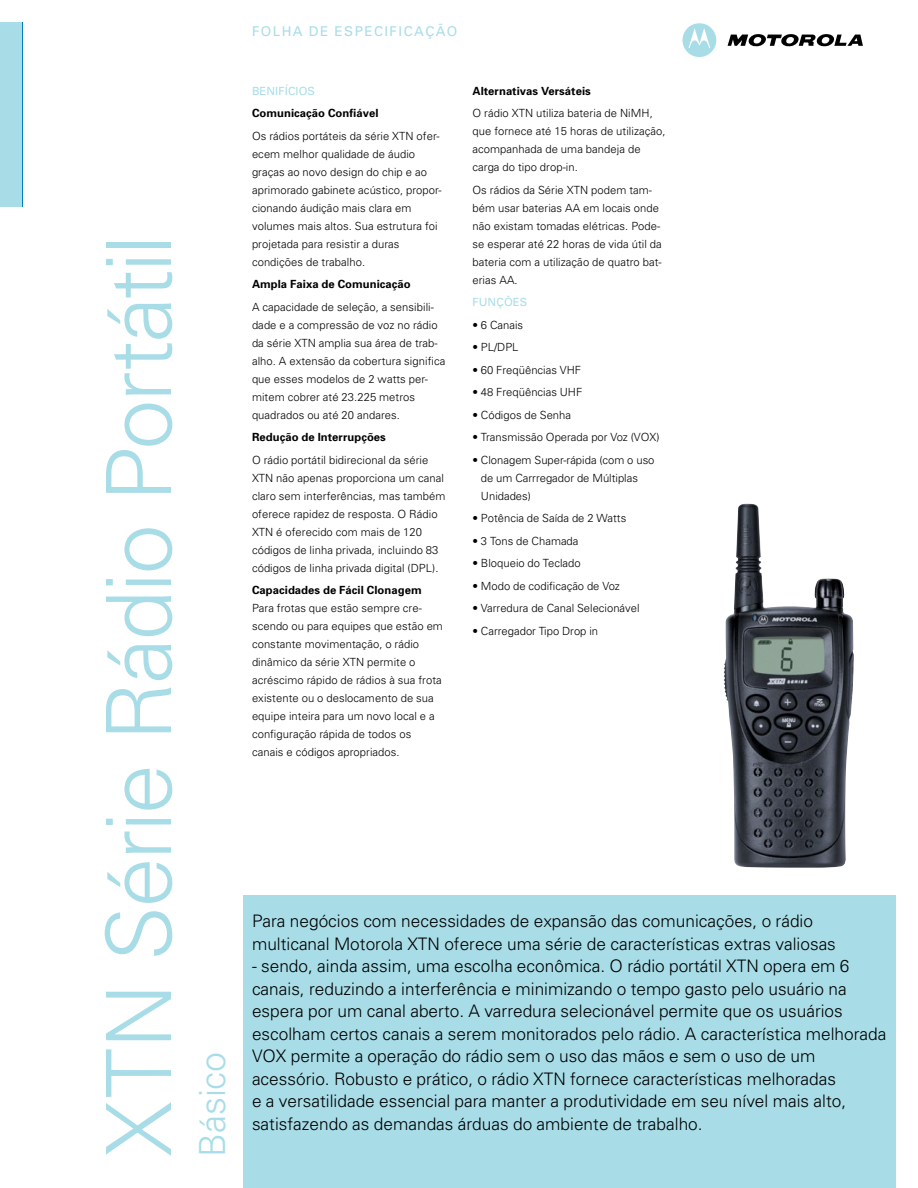
<style>
.page{position:relative;width:918px;height:1188px;background:#fff}
.page>*{position:absolute;margin:0;border:0;box-sizing:border-box;transform-origin:0 0}
.t1{font:300 90px "Univers";letter-spacing:-.02em;color:#a8dde8}
.t2{font:300 36px "Univers";letter-spacing:-.005em;color:#a8dde8}
.t3{font:300 17.25px/22.5px "Univers";color:#000}
.t4{font:13.5px "Univers";letter-spacing:.105em;color:#a8dde8}
.t5{font:300 11.25px/18px "Univers";letter-spacing:.005em;color:#000}
.t6{font:700 11.25px "Univers";letter-spacing:.005em;color:#000}
.t7{font:11.25px "Univers";letter-spacing:.005em;color:#a8dde8}
</style>
<div class="page">
<svg style="left:682px;top:23px;width:34px;height:34px"></svg>
<svg style="left:728px;top:34px;width:135px;height:13px"></svg>
<div style="left:243px;top:896px;width:653px;height:292px;background:#a8dde8"></div>
<div style="left:0;top:22px;width:23px;height:185px;background:#047cc1"></div>
<div style="left:0;top:22px;width:22px;height:185px;background:#a8dde8"></div>
<img style="left:724px;top:503px;width:130px;height:365px">
<h1 class="t1" style="left:85px;top:1156px;width:923px;rotate:-90deg">XTN Série Rádio Portátil</h1>
<p class="t4" style="left:252px;top:23px;width:207px">FOLHA DE ESPECIFICAÇÃO</p>
<p class="t7" style="left:252px;top:84px;width:65px">BENIFÍCIOS</p>
<p class="t6" style="left:252px;top:106px;width:128px">Comunicação Confiável</p>
<p class="t5" style="left:252px;top:126px;width:191px">Os rádios portáteis da série XTN ofer&shy;ecem melhor qualidade de áudio graças ao novo design do chip e ao aprimorado gabinete acústico, propor&shy;cionando áudição mais clara em volumes mais altos. Sua estrutura foi projetada para resistir a duras condições de trabalho.</p>
<p class="t6" style="left:252px;top:277px;width:160px">Ampla Faixa de Comunicação</p>
<p class="t5" style="left:252px;top:297px;width:195px">A capacidade de seleção, a sensibili&shy;dade e a compressão de voz no rádio da série XTN amplia sua área de trab&shy;alho. A extensão da cobertura significa que esses modelos de 2 watts per&shy;mitem cobrer até 23.225 metros quadrados ou até 20 andares.</p>
<p class="t6" style="left:252px;top:430px;width:135px">Redução de Interrupções</p>
<p class="t5" style="left:252px;top:450px;width:195px">O rádio portátil bidirecional da série XTN não apenas proporciona um canal claro sem interferências, mas também oferece rapidez de resposta. O Rádio XTN é oferecido com mais de 120 códigos de linha privada, incluindo 83 códigos de linha privada digital (DPL).</p>
<p class="t6" style="left:252px;top:583px;width:171px">Capacidades de Fácil Clonagem</p>
<p class="t5" style="left:252px;top:599px;width:192px">Para frotas que estão sempre cre&shy;scendo ou para equipes que estão em constante movimentação, o rádio dinâmico da série XTN permite o acréscimo rápido de rádios à sua frota existente ou o deslocamento de sua equipe inteira para um novo local e a configuração rápida de todos os canais e códigos apropriados.</p>
<p class="t6" style="left:472px;top:83px;width:120px">Alternativas Versáteis</p>
<p class="t5" style="left:472px;top:104px;width:195px">O rádio XTN utiliza bateria de NiMH, que fornece até 15 horas de utilização, acompanhada de uma bandeja de carga do tipo drop-in.</p>
<p class="t5" style="left:472px;top:180px;width:191px">Os rádios da Série XTN podem tam&shy;bém usar baterias AA em locais onde não existam tomadas elétricas. Pode&shy;se esperar até 22 horas de vida útil da bateria com a utilização de quatro bat&shy;erias AA.</p>
<p class="t7" style="left:472px;top:295px;width:56px">FUNÇÕES</p>
<p class="t5" style="left:472px;top:315px;width:52px">• 6 Canais</p>
<p class="t5" style="left:472px;top:338px;width:48px">• PL/DPL</p>
<p class="t5" style="left:472px;top:360px;width:110px">• 60 Freqüências VHF</p>
<p class="t5" style="left:472px;top:383px;width:111px">• 48 Freqüências UHF</p>
<p class="t5" style="left:472px;top:405px;width:100px">• Códigos de Senha</p>
<p class="t5" style="left:472px;top:428px;width:189px">• Transmissão Operada por Voz (VOX)</p>
<p class="t5" style="left:481px;top:450px;width:175px;text-indent:-8px">• Clonagem Super-rápida (com o uso de um Carrregador de Múltiplas<br>Unidades)</p>
<p class="t5" style="left:472px;top:509px;width:155px">• Potência de Saída de 2 Watts</p>
<p class="t5" style="left:472px;top:531px;width:108px">• 3 Tons de Chamada</p>
<p class="t5" style="left:472px;top:554px;width:110px">• Bloqueio do Teclado</p>
<p class="t5" style="left:472px;top:576px;width:149px">• Modo de codificação de Voz</p>
<p class="t5" style="left:472px;top:599px;width:169px">• Varredura de Canal Selecionável</p>
<p class="t5" style="left:472px;top:621px;width:127px">• Carregador Tipo Drop in</p>
<h2 class="t2" style="left:191px;top:1156px;width:107px;rotate:-90deg">Básico</h2>
<h3 class="t3" style="left:252px;top:909px;width:585px">Para negócios com necessidades de expansão das comunicações, o rádio multicanal Motorola XTN oferece uma série de características extras valiosas</h3>
<p class="t3" style="left:252px;top:954px;width:636px">- sendo, ainda assim, uma escolha econômica. O rádio portátil XTN opera em 6 canais, reduzindo a interferência e minimizando o tempo gasto pelo usuário na espera por um canal aberto. A varredura selecionável permite que os usuários escolham certos canais a serem monitorados pelo rádio. A característica melhorada VOX permite a operação do rádio sem o uso das mãos e sem o uso de um acessório. Robusto e prático, o rádio XTN fornece características melhoradas<br>e a versatilidade essencial para manter a produtividade em seu nível mais alto, satisfazendo as demandas árduas do ambiente de trabalho.</p>
</div>
